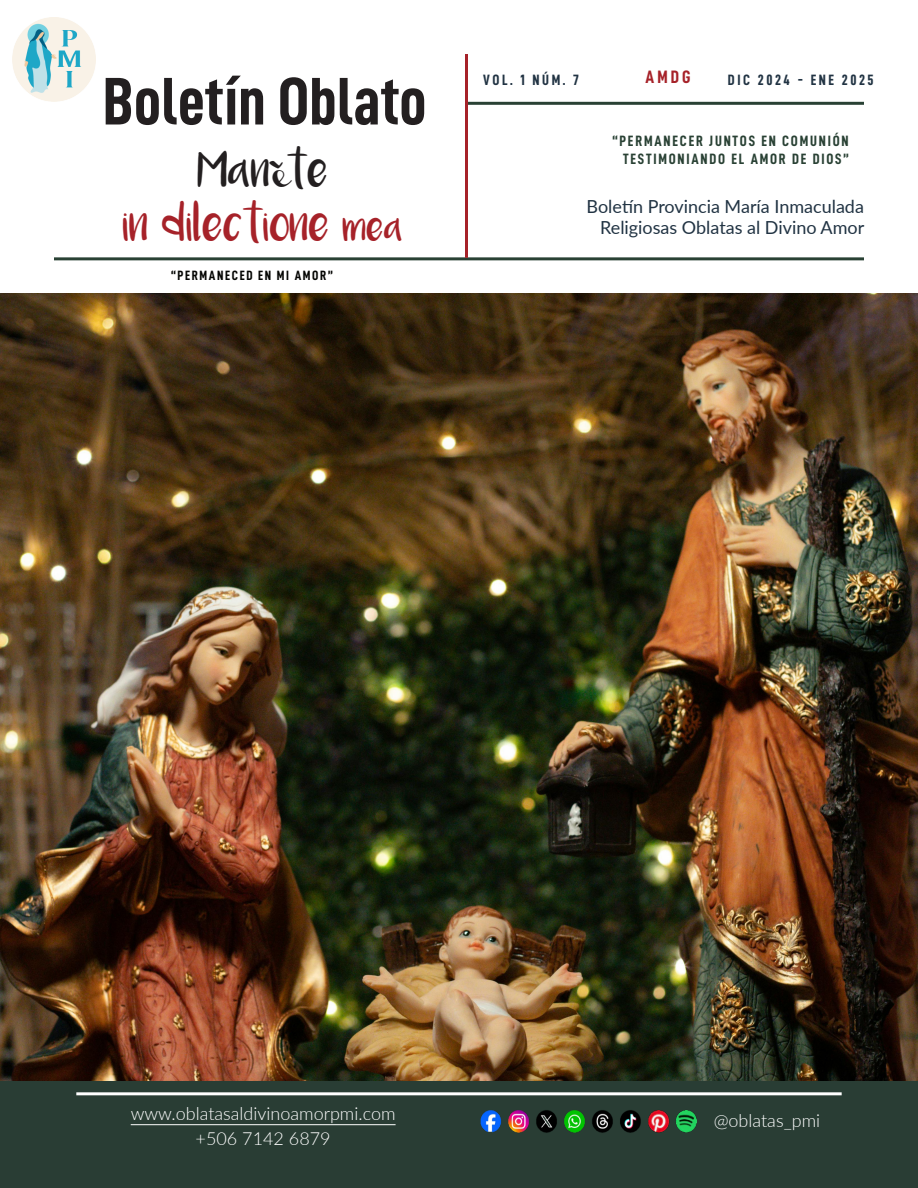
<style>
.page{position:relative;width:918px;height:1188px;background:#fff}
.page>*{position:absolute;margin:0;border:0;box-sizing:border-box;transform-origin:0 0}
.Título_del_Boletín{font:67.5px "D DIN Condensed Bold";color:#231f20}
.Sub_título_boletín{font:27px "Luna";color:#a62229}
.Sub_título_boletín-2{font:27px "Luna";color:#231f20}
.Lato12{font:18px "Lato";color:#213343}
.Letras_blancas_Lato1{font:300 18px "Lato";color:#fff}
.Info_portada{font:18px "D DIN Condensed Bold";color:#a62229}
.Opción_fundamental{font:15px "D DIN Condensed Bold";letter-spacing:.12em;color:#294134}
.Info_portada-2{font:15px "D DIN Condensed Bold";letter-spacing:.17em;color:#213343}
.Opción_fundamental-2{font:13.5px "D DIN Condensed Bold";letter-spacing:.12em;color:#040503}
.s1{font-family:"Channel Left";font-style:italic}
.s2{font-size:22.5px}
</style>
<div class="page">
<img style="left:0;top:293px;width:918px;height:789px">
<div style="left:0;top:1082px;width:918px;height:106px;background:#293d34"></div>
<hr style="left:468px;top:102px;width:396px;height:3px;background:#294134">
<hr style="left:54px;top:257px;width:810px;height:3px;background:#294134">
<hr style="left:465px;top:54px;width:3px;height:204px;background:#a62229">
<hr style="left:131px;top:1124px;width:265px;height:1px;background:#fff">
<hr style="left:76px;top:1092px;width:766px;height:3px;background:#fff">
<img style="left:13px;top:18px;width:82px;height:84px">
<img style="left:480px;top:1110px;width:217px;height:23px">
<p class="Título_del_Boletín" style="left:103px;top:64px;width:325px">Boletín Oblato</p>
<p class="Sub_título_boletín-2" style="left:198px;top:162px;width:132px">Man <span class="s1">ě</span>te</p>
<p class="Sub_título_boletín" style="left:123px;top:216px;width:282px">in dilectione <span class="s2">mea</span></p>
<p class="Opción_fundamental-2" style="left:171px;top:268px;width:163px">“PERMANECED EN MI AMOR”</p>
<p class="Info_portada-2" style="left:483px;top:72px;width:97px">VOL. 1 NÚM. 7</p>
<p class="Info_portada" style="left:646px;top:67px;width:46px">AMDG</p>
<p class="Info_portada-2" style="left:728px;top:72px;width:147px">DIC 2024 - ENE 2025</p>
<p class="Opción_fundamental" style="left:613px;top:132px;width:238px">“PERMANECER JUNTOS EN COMUNIÓN</p>
<p class="Opción_fundamental" style="left:623px;top:150px;width:227px">TESTIMONIANDO EL AMOR DE DIOS”</p>
<p class="Lato12" style="left:587px;top:193px;width:279px">Boletín Provincia María Inmaculada</p>
<p class="Lato12" style="left:600px;top:215px;width:266px">Religiosas Oblatas al Divino Amor</p>
<p class="Letras_blancas_Lato1" style="left:131px;top:1101px;width:266px">www.oblatasaldivinoamorpmi.com</p>
<p class="Letras_blancas_Lato1" style="left:714px;top:1108px;width:108px">@oblatas_pmi</p>
<p class="Letras_blancas_Lato1" style="left:196px;top:1126px;width:137px">+506 7142 6879</p>
</div>
